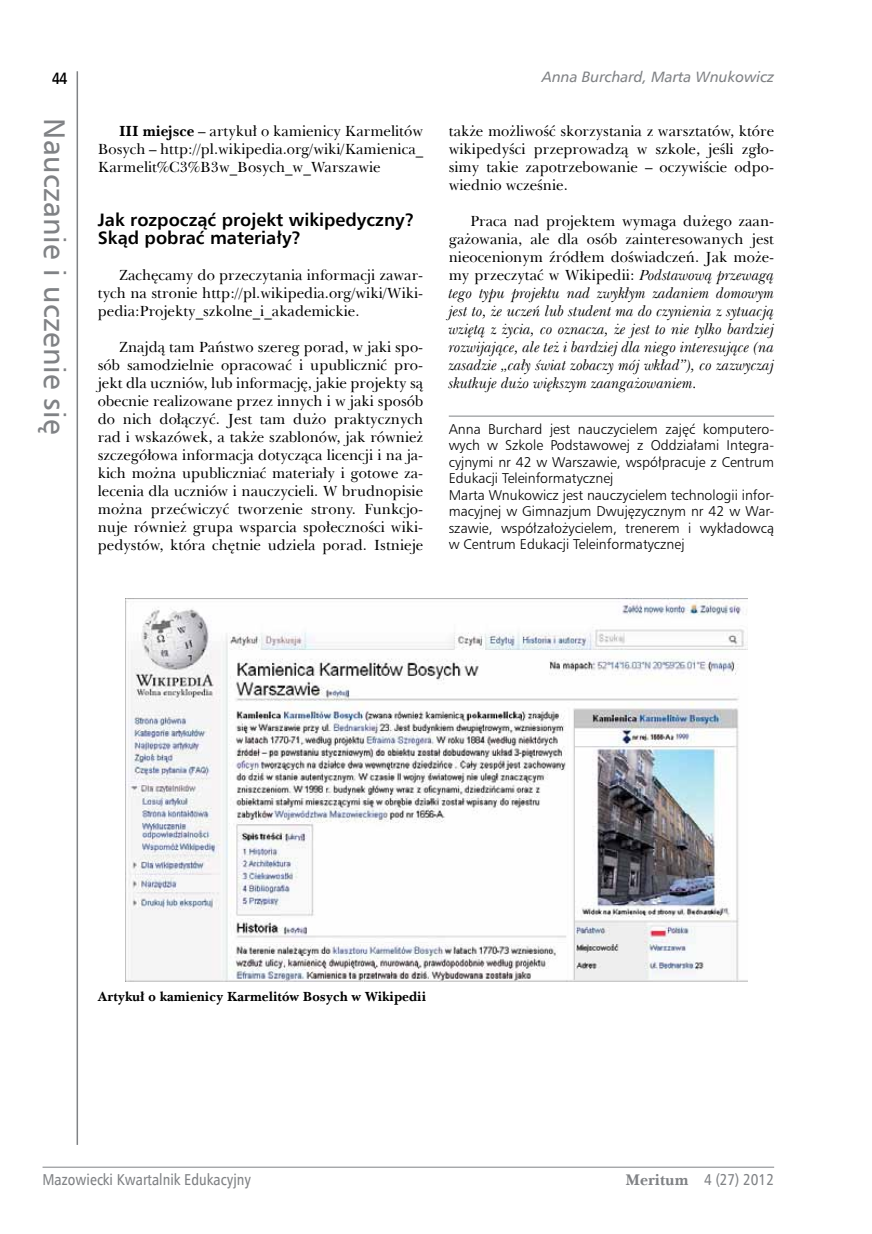
<style>
.page{position:relative;width:872px;height:1234px;background:#fff}
.page>*{position:absolute;margin:0;border:0;box-sizing:border-box;transform-origin:0 0}
.t1{font:30px "Humnst 777 EU";letter-spacing:.01em;color:#808285}
.t2{font:700 18px/18px "Humnst 777 EU";color:#000}
.t3{font:700 16.5px "Humnst 777 EU";color:#000;scale:.8 1}
.t4{font:15.75px "Humnst 777 Cn EU";color:#808285}
.t5{font:15px/18px "Baskerville EU";color:#000;text-align:justify}
.t6{font:italic 15px/18px "Baskerville EU";color:#000;text-align:justify}
.t7{font:italic 15px "Humnst 777 EU";color:#808285}
.t8{font:13.5px/16.5px "Humnst 777 Lt PL";color:#000}
.t9{font:700 13.5px "Baskerville EU";color:#000}
.s1{font-weight:700}
.s2{font-style:normal}
.s3{font-family:"Baskerville EU";font-weight:700}
</style>
<div class="page">
<hr style="left:77px;top:71px;width:1px;height:1073px;background:#808285">
<hr style="left:43px;top:1166px;width:731px;height:1px;background:#808285">
<hr style="left:449px;top:415px;width:325px;height:1px;background:#808285">
<img style="left:126px;top:598px;width:621px;height:383px">
<p class="t3" style="left:52px;top:67px;width:20px">44</p>
<h1 class="t1" style="left:73px;top:118px;width:318px;rotate:90deg">Nauczanie i uczenie się</h1>
<p class="t5" style="left:98px;top:122px;width:327px;text-indent:21px"><span class="s1">III miejsce</span> – artykuł o kamienicy Karmelitów Bosych – http://pl.wikipedia.org/wiki/Kamienica_ Karmelit%C3%B3w_Bosych_w_Warszawie</p>
<p class="t2" style="left:98px;top:211px;width:318px">Jak rozpocząć projekt wikipedyczny?<br>Skąd pobrać materiały?</p>
<p class="t5" style="left:98px;top:266px;width:327px;text-indent:21px">Zachęcamy do przeczytania informacji zawar&shy;tych na stronie http://pl.wikipedia.org/wiki/Wiki&shy;pedia:Projekty_szkolne_i_akademickie.</p>
<p class="t5" style="left:98px;top:338px;width:327px;text-indent:21px">Znajdą tam Państwo szereg porad, w jaki spo&shy;sób samodzielnie opracować i upublicznić pro&shy;jekt dla uczniów, lub informację, jakie projekty są obecnie realizowane przez innych i w jaki sposób do nich dołączyć. Jest tam dużo praktycznych rad i wskazówek, a także szablonów, jak również szczegółowa informacja dotycząca licencji i na ja&shy;kich można upubliczniać materiały i gotowe za&shy;lecenia dla uczniów i nauczycieli. W brudnopisie można przećwiczyć tworzenie strony. Funkcjo&shy;nuje również grupa wsparcia społeczności wiki&shy;pedystów, która chętnie udziela porad. Istnieje</p>
<p class="t7" style="left:542px;top:67px;width:234px">Anna Burchard, Marta Wnukowicz</p>
<p class="t5" style="left:449px;top:122px;width:327px">także możliwość skorzystania z warsztatów, które wikipedyści przeprowadzą w szkole, jeśli zgło&shy;simy takie zapotrzebowanie – oczywiście odpo&shy;wiednio wcześnie.</p>
<p class="t6" style="left:449px;top:212px;width:327px;text-indent:21px"><span class="s2">Praca nad projektem wymaga dużego zaan&shy;gażowania, ale dla osób zainteresowanych jest nieocenionym źródłem doświadczeń. Jak może&shy;my przeczytać w Wikipedii:</span> Podstawową przewagą tego typu projektu nad zwykłym zadaniem domowym jest to, że uczeń lub student ma do czynienia z sytuacją wziętą z życia, co oznacza, że jest to nie tylko bardziej rozwijające, ale też i bardziej dla niego interesujące (na zasadzie „cały świat zobaczy mój wkład”), co zazwyczaj skutkuje dużo większym zaangażowaniem.</p>
<p class="t8" style="left:449px;top:420px;width:327px">Anna Burchard jest nauczycielem zajęć komputero&shy;wych w Szkole Podstawowej z Oddziałami Integra&shy;cyjnymi nr 42 w Warszawie, współpracuje z Centrum Edukacji Teleinformatycznej<br>Marta Wnukowicz jest nauczycielem technologii infor&shy;macyjnej w Gimnazjum Dwujęzycznym nr 42 w War&shy;szawie, współzałożycielem, trenerem i wykładowcą w Centrum Edukacji Teleinformatycznej</p>
<p class="t9" style="left:98px;top:987px;width:330px">Artykuł o kamienicy Karmelitów Bosych w Wikipedii</p>
<p class="t4" style="left:43px;top:1169px;width:210px">Mazowiecki Kwartalnik Edukacyjny</p>
<p class="t4" style="left:625px;top:1169px;width:150px"><span class="s3">Meritum</span> 4 (27) 2012</p>
</div>
